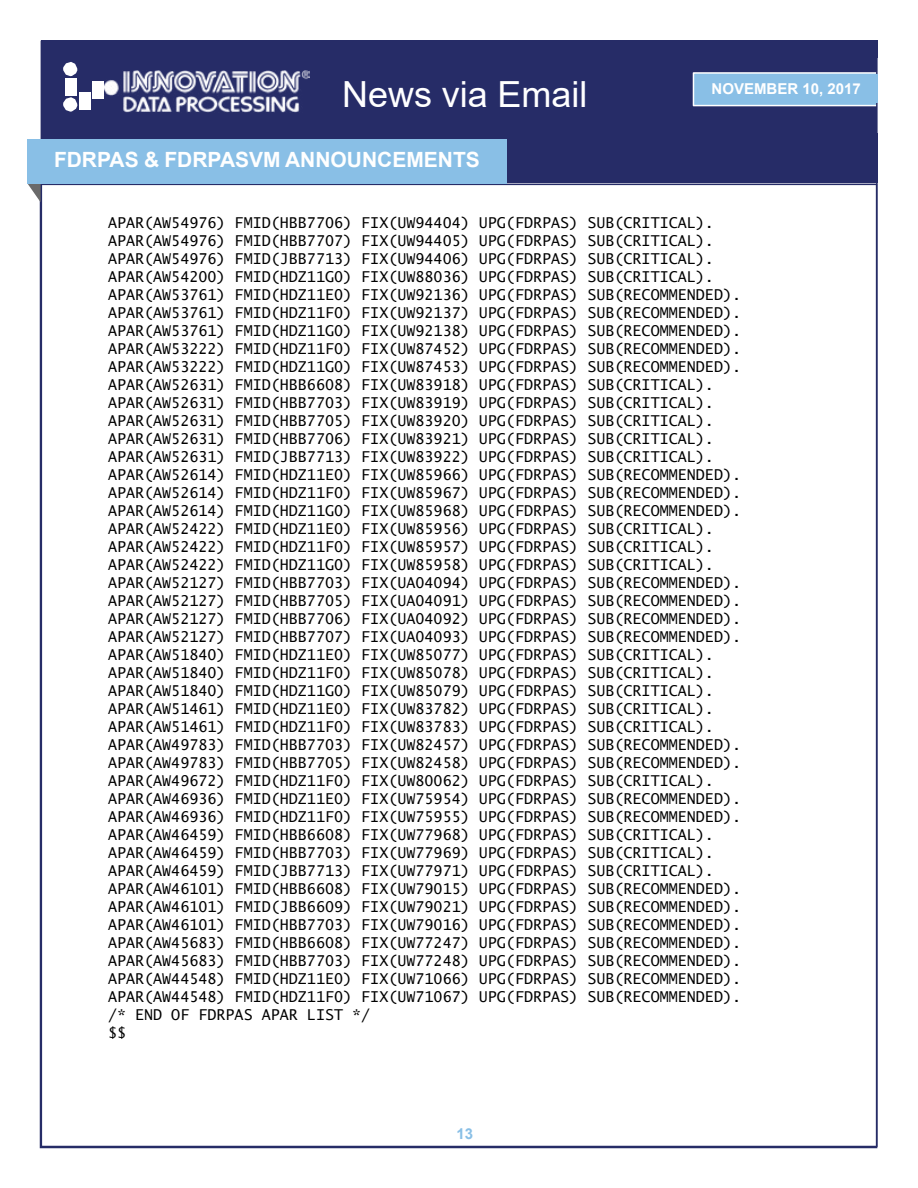
<style>
.page{position:relative;width:918px;height:1188px;background:#fff}
.page>*{position:absolute;margin:0;border:0;box-sizing:border-box;transform-origin:0 0}
.t1{font:36px "Arial";color:#fff}
.t2{font:700 21px "Arial";color:#fff}
.t3{font:15px/18px "Lucida Sans Typewriter";color:#000}
.t4{font:700 15px "Arial";color:#fff}
.t5{font:700 15px "Arial";color:#89bfe6}
</style>
<div class="page">
<div style="left:41px;top:40px;width:837px;height:143px;background:#262c67"></div>
<img style="left:105px;top:70px;width:204px;height:43px">
<svg style="left:63px;top:62px;width:14px;height:14px"></svg>
<svg style="left:63px;top:97px;width:14px;height:15px"></svg>
<div style="left:65px;top:78px;width:11px;height:18px;background:#fff"></div>
<div style="left:79px;top:92px;width:11px;height:18px;background:#fff"></div>
<div style="left:92px;top:81px;width:11px;height:18px;background:#fff"></div>
<div style="left:693px;top:72px;width:193px;height:34px;border:2px solid #fff"></div>
<div style="left:878px;top:59px;width:23px;height:74px;background:#fff"></div>
<svg style="left:28px;top:184px;width:13px;height:18px"></svg>
<div style="left:695px;top:74px;width:183px;height:29px;background:#89bfe6"></div>
<div style="left:27px;top:139px;width:480px;height:45px;background:#89bfe6"></div>
<h1 class="t1" style="left:342px;top:69px;width:247px">News via Email</h1>
<h2 class="t2" style="left:54px;top:145px;width:427px">FDRPAS &amp; FDRPASVM ANNOUNCEMENTS</h2>
<p class="t4" style="left:712px;top:78px;width:151px">NOVEMBER 10, 2017</p>
<p class="t3" style="left:108px;top:213px;width:635px">APAR(AW54976) FMID(HBB7706) FIX(UW94404) UPG(FDRPAS) SUB(CRITICAL).<br>APAR(AW54976) FMID(HBB7707) FIX(UW94405) UPG(FDRPAS) SUB(CRITICAL).<br>APAR(AW54976) FMID(JBB7713) FIX(UW94406) UPG(FDRPAS) SUB(CRITICAL).<br>APAR(AW54200) FMID(HDZ11G0) FIX(UW88036) UPG(FDRPAS) SUB(CRITICAL).<br>APAR(AW53761) FMID(HDZ11E0) FIX(UW92136) UPG(FDRPAS) SUB(RECOMMENDED).<br>APAR(AW53761) FMID(HDZ11F0) FIX(UW92137) UPG(FDRPAS) SUB(RECOMMENDED).<br>APAR(AW53761) FMID(HDZ11G0) FIX(UW92138) UPG(FDRPAS) SUB(RECOMMENDED).<br>APAR(AW53222) FMID(HDZ11F0) FIX(UW87452) UPG(FDRPAS) SUB(RECOMMENDED).<br>APAR(AW53222) FMID(HDZ11G0) FIX(UW87453) UPG(FDRPAS) SUB(RECOMMENDED).<br>APAR(AW52631) FMID(HBB6608) FIX(UW83918) UPG(FDRPAS) SUB(CRITICAL).<br>APAR(AW52631) FMID(HBB7703) FIX(UW83919) UPG(FDRPAS) SUB(CRITICAL).<br>APAR(AW52631) FMID(HBB7705) FIX(UW83920) UPG(FDRPAS) SUB(CRITICAL).<br>APAR(AW52631) FMID(HBB7706) FIX(UW83921) UPG(FDRPAS) SUB(CRITICAL).<br>APAR(AW52631) FMID(JBB7713) FIX(UW83922) UPG(FDRPAS) SUB(CRITICAL).<br>APAR(AW52614) FMID(HDZ11E0) FIX(UW85966) UPG(FDRPAS) SUB(RECOMMENDED).<br>APAR(AW52614) FMID(HDZ11F0) FIX(UW85967) UPG(FDRPAS) SUB(RECOMMENDED).<br>APAR(AW52614) FMID(HDZ11G0) FIX(UW85968) UPG(FDRPAS) SUB(RECOMMENDED).<br>APAR(AW52422) FMID(HDZ11E0) FIX(UW85956) UPG(FDRPAS) SUB(CRITICAL).<br>APAR(AW52422) FMID(HDZ11F0) FIX(UW85957) UPG(FDRPAS) SUB(CRITICAL).<br>APAR(AW52422) FMID(HDZ11G0) FIX(UW85958) UPG(FDRPAS) SUB(CRITICAL).<br>APAR(AW52127) FMID(HBB7703) FIX(UA04094) UPG(FDRPAS) SUB(RECOMMENDED).<br>APAR(AW52127) FMID(HBB7705) FIX(UA04091) UPG(FDRPAS) SUB(RECOMMENDED).<br>APAR(AW52127) FMID(HBB7706) FIX(UA04092) UPG(FDRPAS) SUB(RECOMMENDED).<br>APAR(AW52127) FMID(HBB7707) FIX(UA04093) UPG(FDRPAS) SUB(RECOMMENDED).<br>APAR(AW51840) FMID(HDZ11E0) FIX(UW85077) UPG(FDRPAS) SUB(CRITICAL).<br>APAR(AW51840) FMID(HDZ11F0) FIX(UW85078) UPG(FDRPAS) SUB(CRITICAL).<br>APAR(AW51840) FMID(HDZ11G0) FIX(UW85079) UPG(FDRPAS) SUB(CRITICAL).<br>APAR(AW51461) FMID(HDZ11E0) FIX(UW83782) UPG(FDRPAS) SUB(CRITICAL).<br>APAR(AW51461) FMID(HDZ11F0) FIX(UW83783) UPG(FDRPAS) SUB(CRITICAL).<br>APAR(AW49783) FMID(HBB7703) FIX(UW82457) UPG(FDRPAS) SUB(RECOMMENDED).<br>APAR(AW49783) FMID(HBB7705) FIX(UW82458) UPG(FDRPAS) SUB(RECOMMENDED).<br>APAR(AW49672) FMID(HDZ11F0) FIX(UW80062) UPG(FDRPAS) SUB(CRITICAL).<br>APAR(AW46936) FMID(HDZ11E0) FIX(UW75954) UPG(FDRPAS) SUB(RECOMMENDED).<br>APAR(AW46936) FMID(HDZ11F0) FIX(UW75955) UPG(FDRPAS) SUB(RECOMMENDED).<br>APAR(AW46459) FMID(HBB6608) FIX(UW77968) UPG(FDRPAS) SUB(CRITICAL).<br>APAR(AW46459) FMID(HBB7703) FIX(UW77969) UPG(FDRPAS) SUB(CRITICAL).<br>APAR(AW46459) FMID(JBB7713) FIX(UW77971) UPG(FDRPAS) SUB(CRITICAL).<br>APAR(AW46101) FMID(HBB6608) FIX(UW79015) UPG(FDRPAS) SUB(RECOMMENDED).<br>APAR(AW46101) FMID(JBB6609) FIX(UW79021) UPG(FDRPAS) SUB(RECOMMENDED).<br>APAR(AW46101) FMID(HBB7703) FIX(UW79016) UPG(FDRPAS) SUB(RECOMMENDED).<br>APAR(AW45683) FMID(HBB6608) FIX(UW77247) UPG(FDRPAS) SUB(RECOMMENDED).<br>APAR(AW45683) FMID(HBB7703) FIX(UW77248) UPG(FDRPAS) SUB(RECOMMENDED).<br>APAR(AW44548) FMID(HDZ11E0) FIX(UW71066) UPG(FDRPAS) SUB(RECOMMENDED).<br>APAR(AW44548) FMID(HDZ11F0) FIX(UW71067) UPG(FDRPAS) SUB(RECOMMENDED). /* END OF FDRPAS APAR LIST */<br>$$</p>
<p class="t5" style="left:456px;top:1124px;width:18px">13</p>
</div>
